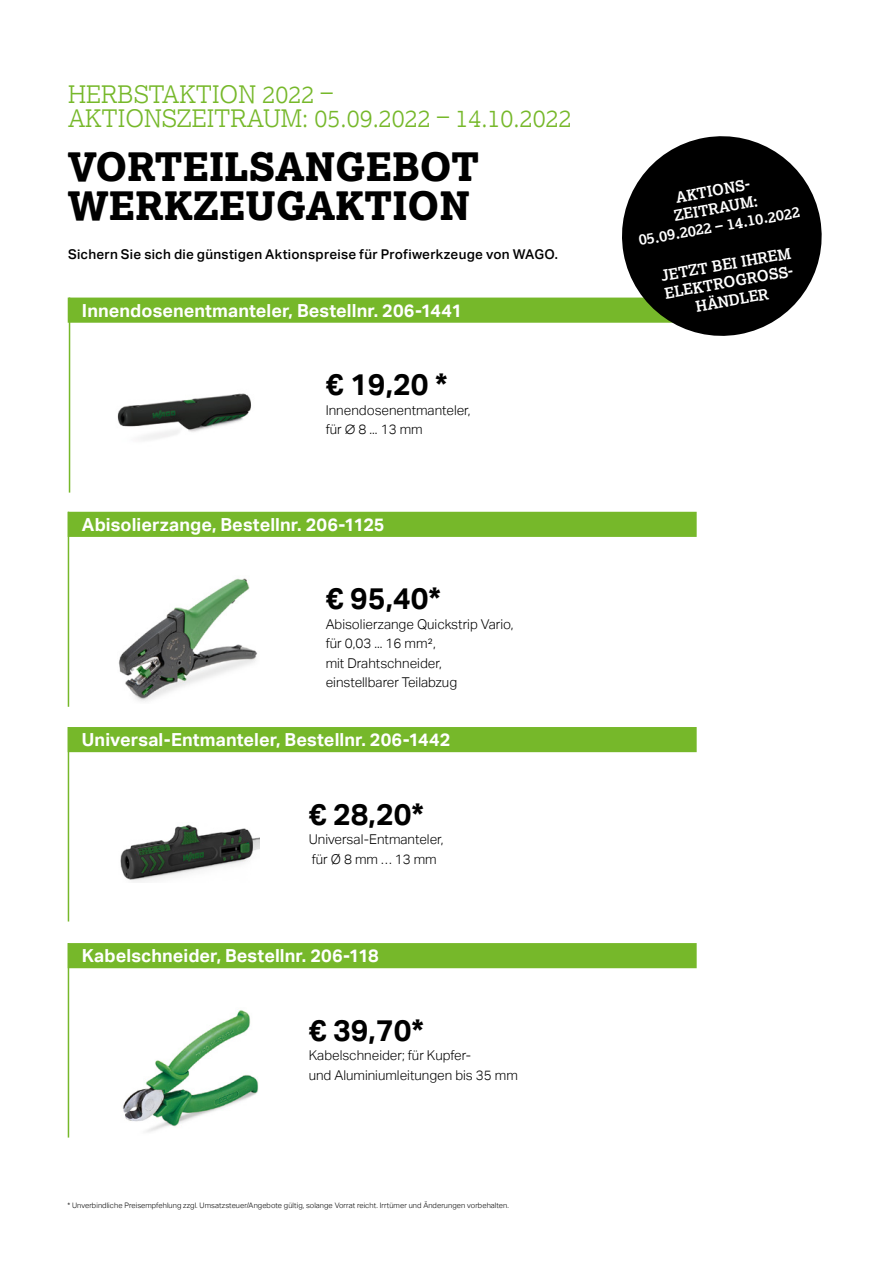
<style>
.page{position:relative;width:893px;height:1263px;background:#fff}
.page>*{position:absolute;margin:0;border:0;box-sizing:border-box;transform-origin:0 0}
.H2_31pt___Schwarz{font:800 39px/39px "Lexia";color:#000}
.Body_Copy_2___12pt_S{font:700 30px "Aktiv Grotesk";color:#000}
.SUB2___18_6_Schwarz{font:300 24px/24px "Lexia";color:#76b82a}
.H3_25pt___Weiß{font:700 18px "Aktiv Grotesk";letter-spacing:.005em;color:#fff}
.Caption_Bold_Black{font:700 15px/18px "Lexia";color:#fff}
.Caption_Bold_Black-2{font:700 14.85px/17.9px "Lexia";color:#fff;text-align:center}
.Body_Copy_1_-_9pt_Bl{font:300 13.5px/19.5px "Aktiv Grotesk";color:#000}
.H3_25pt___Weiß-2{font:500 13.5px "Aktiv Grotesk";letter-spacing:.02em;color:#000}
.t1{font:300 7.5px "Aktiv Grotesk";letter-spacing:.01em;color:#000}
</style>
<div class="page">
<hr style="left:68px;top:727px;width:1px;height:194px;background:#76b82a">
<hr style="left:68px;top:943px;width:1px;height:194px;background:#76b82a">
<hr style="left:69px;top:298px;width:1px;height:195px;background:#76b82a">
<hr style="left:68px;top:512px;width:1px;height:195px;background:#76b82a">
<img style="left:118px;top:578px;width:140px;height:124px">
<img style="left:117px;top:393px;width:134px;height:47px">
<img style="left:120px;top:824px;width:139px;height:58px">
<img style="left:122px;top:1010px;width:137px;height:122px">
<div style="left:68px;top:728px;width:628px;height:23px;background:#76b82a"></div>
<div style="left:68px;top:727px;width:629px;height:25px;border:2px solid #76b82a"></div>
<div style="left:68px;top:944px;width:628px;height:23px;background:#76b82a"></div>
<div style="left:68px;top:943px;width:629px;height:25px;border:2px solid #76b82a"></div>
<div style="left:68px;top:298px;width:628px;height:24px;background:#76b82a"></div>
<div style="left:68px;top:298px;width:629px;height:25px;border:2px solid #76b82a"></div>
<div style="left:68px;top:512px;width:628px;height:24px;background:#76b82a"></div>
<div style="left:68px;top:512px;width:629px;height:25px;border:2px solid #76b82a"></div>
<svg style="left:614px;top:136px;width:208px;height:200px;fill:#000"></svg>
<p class="SUB2___18_6_Schwarz" style="left:68px;top:81px;width:505px">HERBSTAKTION 2022 –<br>AKTIONSZEITRAUM: 05.09.2022 – 14.10.2022</p>
<p class="H2_31pt___Schwarz" style="left:68px;top:146px;width:413px">VORTEILSANGEBOT<br>WERKZEUGAKTION</p>
<p class="H3_25pt___Weiß-2" style="left:68px;top:246px;width:491px">Sichern Sie sich die günstigen Aktionspreise für Profiwerkzeuge von WAGO.</p>
<p class="H3_25pt___Weiß" style="left:82px;top:300px;width:382px">Innendosenentmanteler, Bestellnr. 206-1441</p>
<p class="Body_Copy_2___12pt_S" style="left:326px;top:367px;width:124px">€ 19,20 *</p>
<p class="Body_Copy_1_-_9pt_Bl" style="left:326px;top:400px;width:146px">Innendosenentmanteler,</p>
<p class="Body_Copy_1_-_9pt_Bl" style="left:326px;top:420px;width:98px">für ∅ 8 ... 13 mm</p>
<p class="H3_25pt___Weiß" style="left:82px;top:514px;width:304px">Abisolierzange, Bestellnr. 206-1125</p>
<p class="Body_Copy_2___12pt_S" style="left:326px;top:581px;width:117px">€ 95,40*</p>
<p class="Body_Copy_1_-_9pt_Bl" style="left:326px;top:614px;width:189px">Abisolierzange Quickstrip Vario,</p>
<p class="Body_Copy_1_-_9pt_Bl" style="left:326px;top:634px;width:112px">für 0,03 ... 16 mm²,</p>
<p class="Body_Copy_1_-_9pt_Bl" style="left:326px;top:653px;width:118px">mit Drahtschneider,</p>
<p class="Body_Copy_1_-_9pt_Bl" style="left:326px;top:673px;width:133px">einstellbarer Teilabzug</p>
<p class="H3_25pt___Weiß" style="left:82px;top:729px;width:370px">Universal-Entmanteler, Bestellnr. 206-1442</p>
<p class="Body_Copy_2___12pt_S" style="left:309px;top:797px;width:117px">€ 28,20*</p>
<p class="Body_Copy_1_-_9pt_Bl" style="left:309px;top:830px;width:136px">Universal-Entmanteler, für Ø 8 mm … 13 mm</p>
<p class="H3_25pt___Weiß" style="left:82px;top:945px;width:298px">Kabelschneider, Bestellnr. 206-118</p>
<p class="Body_Copy_2___12pt_S" style="left:309px;top:1013px;width:117px">€ 39,70*</p>
<p class="Body_Copy_1_-_9pt_Bl" style="left:309px;top:1046px;width:211px">Kabelschneider; für Kupfer-<br>und Aluminiumleitungen bis 35 mm</p>
<p class="t1" style="left:67px;top:1200px;width:443px">* Unverbindliche Preisempfehlung zzgl. Umsatzsteuer/Angebote gültig, solange Vorrat reicht. Irrtümer und Änderungen vorbehalten.</p>
<p class="Caption_Bold_Black-2" style="left:631px;top:196px;width:165px;rotate:-10deg">AKTIONS-<br>ZEITRAUM:<br>05.09.2022 – 14.10.2022</p>
<p class="Caption_Bold_Black" style="left:659px;top:266px;width:135px;rotate:-10deg">JETZT BEI IHREM<br>ELEKTROGROSS-</p>
<p class="Caption_Bold_Black" style="left:694px;top:297px;width:75px;rotate:-10deg">HÄNDLER</p>
</div>
